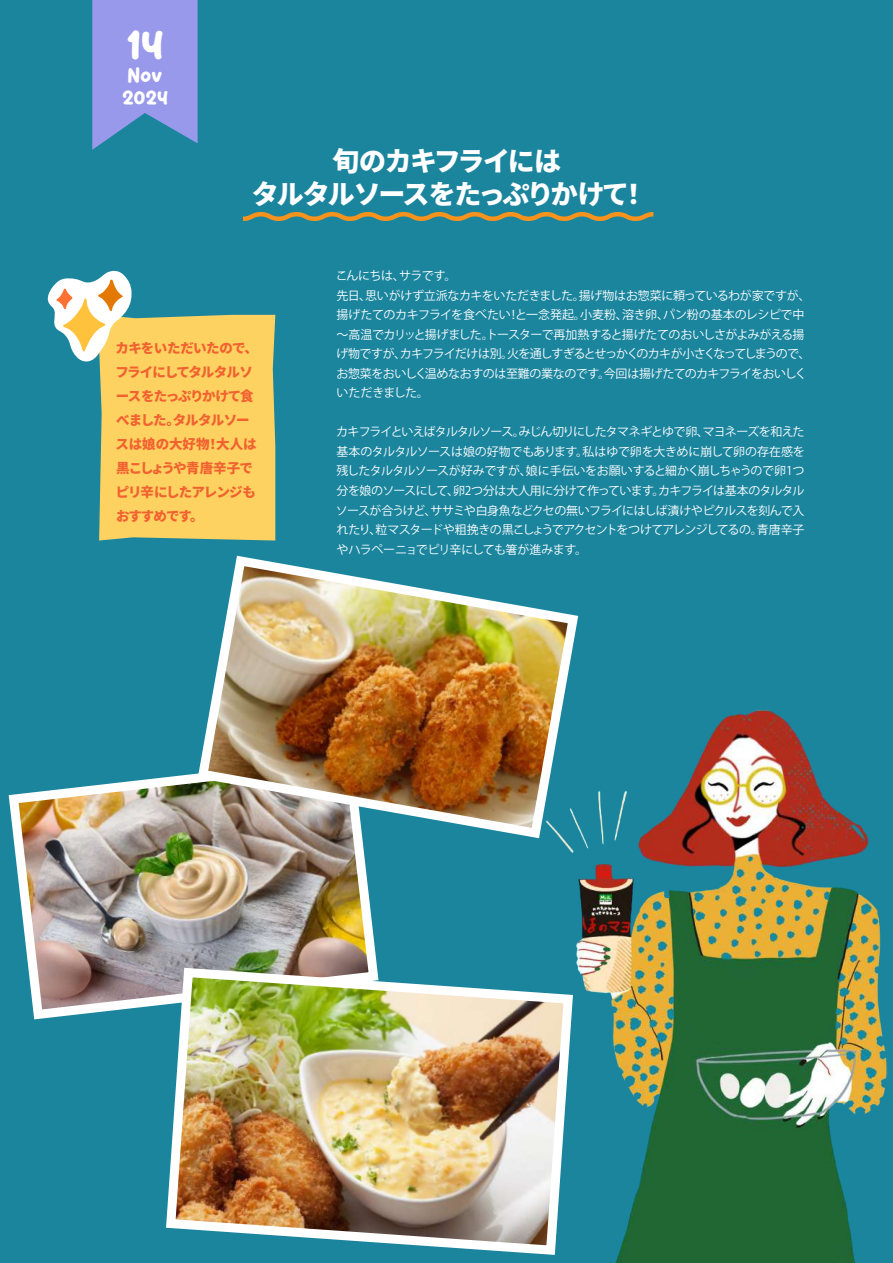
<style>
.page{position:relative;width:893px;height:1263px;background:#1b859e}
.page>*{position:absolute;margin:0;border:0;box-sizing:border-box;transform-origin:0 0}
.t1{font:37.5px "Nice Sugar";color:#fff}
.t2{font:900 27px/32.4px "Noto Sans JP";letter-spacing:-.075em;color:#fff;text-align:center}
.t3{font:18px/21.6px "Nice Sugar";color:#fff;text-align:center}
.t4{font:900 13.5px/24px "Noto Sans JP";letter-spacing:-.065em;color:#f16231}
.t5{font:12px/19.5px "Koz Go Pr 6 N";letter-spacing:-.045em;color:#fff}
</style>
<div class="page">
<svg style="left:47px;top:271px;width:228px;height:269px"></svg>
<svg style="left:92px;top:0;width:106px;height:150px;background:#8796e0"></svg>
<svg style="left:243px;top:212px;width:411px;height:9px"></svg>
<img style="left:8px;top:774px;width:369px;height:246px">
<img style="left:161px;top:963px;width:283px;height:285px">
<img style="left:444px;top:710px;width:444px;height:553px">
<img style="left:193px;top:555px;width:390px;height:288px">
<h1 class="t1" style="left:127px;top:24px;width:38px">14</h1>
<h3 class="t3" style="left:122px;top:66px;width:47px">Nov<br>2024</h3>
<h2 class="t2" style="left:252px;top:146px;width:397px">旬のカキフライには<br>タルタルソースをたっぷりかけて！</h2>
<p class="t4" style="left:115px;top:336px;width:144px">カキをいただいたので、フライにしてタルタルソースをたっぷりかけて食べました。タルタルソースは娘の大好物！大人は黒こしょうや青唐辛子でピリ辛にしたアレンジもおすすめです。</p>
<p class="t5" style="left:336px;top:267px;width:476px">こんにちは、サラです。<br>先日、思いがけず立派なカキをいただきました。揚げ物はお惣菜に頼っているわが家ですが、揚げたてのカキフライを食べたい！と一念発起。小麦粉、溶き卵、パン粉の基本のレシピで中～高温でカリッと揚げました。トースターで再加熱すると揚げたてのおいしさがよみがえる揚げ物ですが、カキフライだけは別。火を通しすぎるとせっかくのカキが小さくなってしまうので、お惣菜をおいしく温めなおすのは至難の業なのです。今回は揚げたてのカキフライをおいしくいただきました。</p>
<p class="t5" style="left:336px;top:423px;width:470px;text-align:justify">カキフライといえばタルタルソース。みじん切りにしたタマネギとゆで卵、マヨネーズを和えた基本のタルタルソースは娘の好物でもあります。私はゆで卵を大きめに崩して卵の存在感を残したタルタルソースが好みですが、娘に手伝いをお願いすると細かく崩しちゃうので卵1つ分を娘のソースにして、卵2つ分は大人用に分けて作っています。カキフライは基本のタルタルソースが合うけど、ササミや白身魚などクセの無いフライにはしば漬けやピクルスを刻んで入れたり、粒マスタードや粗挽きの黒こしょうでアクセントをつけてアレンジしてるの。青唐辛子やハラペーニョでピリ辛にしても箸が進みます。</p>
</div>
